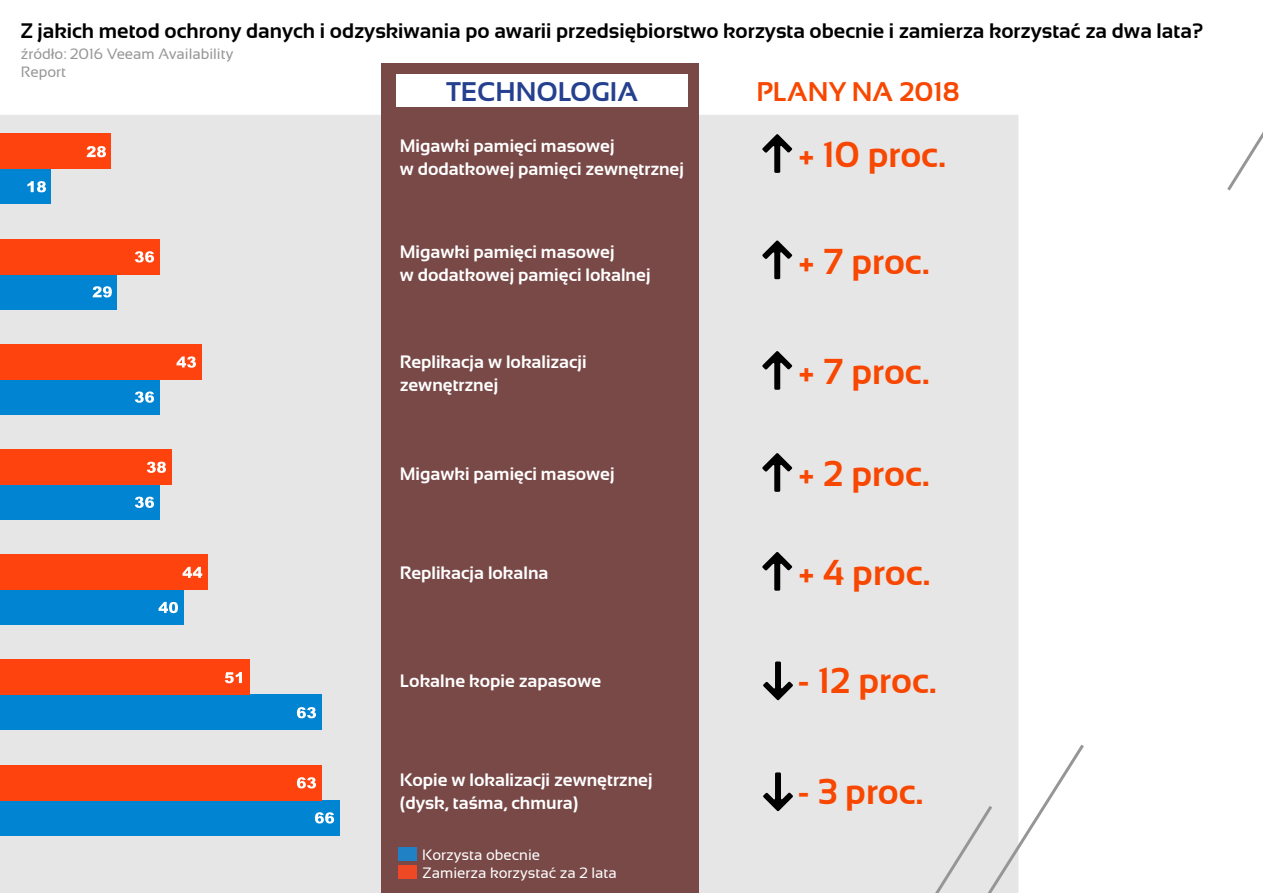
<style>
.page{position:relative;width:1263px;height:893px;background:#fff}
.page>*{position:absolute;margin:0;border:0;box-sizing:border-box;transform-origin:0 0}
.t1{font:700 36px "Sansation";color:#f84701}
.t2{font:700 27px "Sansation";color:#25408f}
.t3{font:700 27px "Sansation";color:#f84701}
.t4{font:700 21px "Sansation";color:#000}
.t5{font:700 18px/23px "Sansation";color:#fff}
.t6{font:15px "Sansation";color:#fff}
.t7{font:15px/18px "Sansation";color:#969696}
</style>
<div class="page">
<div style="left:1px;top:116px;width:1017px;height:776px;background:#e6e6e6"></div>
<div style="left:381px;top:64px;width:318px;height:829px;background:#784947"></div>
<svg style="left:918px;top:741px;width:166px;height:152px"></svg>
<svg style="left:1227px;top:132px;width:36px;height:59px"></svg>
<div style="left:399px;top:865px;width:18px;height:13px;background:#ef4824"></div>
<div style="left:399px;top:847px;width:18px;height:14px;background:#2082c5"></div>
<div style="left:0;top:169px;width:51px;height:35px;background:#0184d1"></div>
<div style="left:0;top:274px;width:117px;height:35px;background:#0184d1"></div>
<div style="left:0;top:379px;width:159px;height:35px;background:#0184d1"></div>
<div style="left:0;top:484px;width:159px;height:36px;background:#0184d1"></div>
<div style="left:0;top:590px;width:183px;height:35px;background:#0184d1"></div>
<div style="left:0;top:695px;width:321px;height:35px;background:#0184d1"></div>
<div style="left:0;top:800px;width:339px;height:35px;background:#0184d1"></div>
<div style="left:0;top:134px;width:111px;height:35px;background:#ff430f"></div>
<div style="left:0;top:239px;width:159px;height:35px;background:#ff430f"></div>
<div style="left:0;top:344px;width:201px;height:35px;background:#ff430f"></div>
<div style="left:0;top:449px;width:171px;height:35px;background:#ff430f"></div>
<div style="left:0;top:555px;width:207px;height:35px;background:#ff430f"></div>
<div style="left:0;top:660px;width:249px;height:35px;background:#ff430f"></div>
<div style="left:0;top:765px;width:321px;height:35px;background:#ff430f"></div>
<svg style="left:315px;top:812px;width:19px;height:11px"></svg>
<svg style="left:297px;top:707px;width:19px;height:11px"></svg>
<svg style="left:159px;top:602px;width:19px;height:11px"></svg>
<svg style="left:135px;top:497px;width:19px;height:11px"></svg>
<svg style="left:135px;top:391px;width:19px;height:12px"></svg>
<svg style="left:93px;top:286px;width:19px;height:11px"></svg>
<svg style="left:27px;top:181px;width:19px;height:11px"></svg>
<svg style="left:297px;top:777px;width:19px;height:11px"></svg>
<svg style="left:225px;top:672px;width:17px;height:11px"></svg>
<svg style="left:183px;top:567px;width:19px;height:11px"></svg>
<svg style="left:147px;top:462px;width:19px;height:11px"></svg>
<svg style="left:177px;top:356px;width:19px;height:12px"></svg>
<svg style="left:135px;top:251px;width:19px;height:11px"></svg>
<svg style="left:87px;top:146px;width:19px;height:11px"></svg>
<svg style="left:762px;top:134px;width:30px;height:39px"></svg>
<svg style="left:763px;top:661px;width:30px;height:39px"></svg>
<svg style="left:762px;top:240px;width:30px;height:39px"></svg>
<svg style="left:762px;top:351px;width:30px;height:39px"></svg>
<svg style="left:762px;top:453px;width:30px;height:39px"></svg>
<svg style="left:762px;top:552px;width:30px;height:39px"></svg>
<svg style="left:763px;top:772px;width:30px;height:39px"></svg>
<div style="left:396px;top:74px;width:292px;height:33px;background:#fff"></div>
<p class="t4" style="left:20px;top:19px;width:1185px">Z jakich metod ochrony danych i odzyskiwania po awarii przedsiębiorstwo korzysta obecnie i zamierza korzystać za dwa lata?</p>
<p class="t7" style="left:21px;top:44px;width:214px">źródło: 2016 Veeam Availability<br>Report</p>
<h2 class="t2" style="left:446px;top:76px;width:193px">TECHNOLOGIA</h2>
<h2 class="t3" style="left:756px;top:76px;width:205px">PLANY NA 2018</h2>
<p class="t5" style="left:400px;top:134px;width:286px">Migawki pamięci masowej<br>w dodatkowej pamięci zewnętrznej</p>
<p class="t5" style="left:400px;top:240px;width:252px">Migawki pamięci masowej<br>w dodatkowej pamięci lokalnej</p>
<p class="t5" style="left:400px;top:351px;width:188px">Replikacja w lokalizacji zewnętrznej</p>
<p class="t5" style="left:400px;top:462px;width:216px">Migawki pamięci masowej</p>
<p class="t5" style="left:400px;top:561px;width:150px">Replikacja lokalna</p>
<p class="t5" style="left:400px;top:669px;width:203px">Lokalne kopie zapasowe</p>
<p class="t5" style="left:400px;top:768px;width:254px">Kopie w lokalizacji zewnętrznej (dysk, taśma, chmura)</p>
<p class="t6" style="left:422px;top:847px;width:120px">Korzysta obecnie</p>
<p class="t6" style="left:422px;top:864px;width:196px">Zamierza korzystać za 2 lata</p>
<h1 class="t1" style="left:798px;top:135px;width:150px">+ 10 proc.</h1>
<h1 class="t1" style="left:798px;top:241px;width:133px">+ 7 proc.</h1>
<h1 class="t1" style="left:798px;top:352px;width:133px">+ 7 proc.</h1>
<h1 class="t1" style="left:798px;top:454px;width:133px">+ 2 proc.</h1>
<h1 class="t1" style="left:798px;top:553px;width:134px">+ 4 proc.</h1>
<h1 class="t1" style="left:797px;top:661px;width:141px">- 12 proc.</h1>
<h1 class="t1" style="left:797px;top:772px;width:128px">- 3 proc.</h1>
</div>
